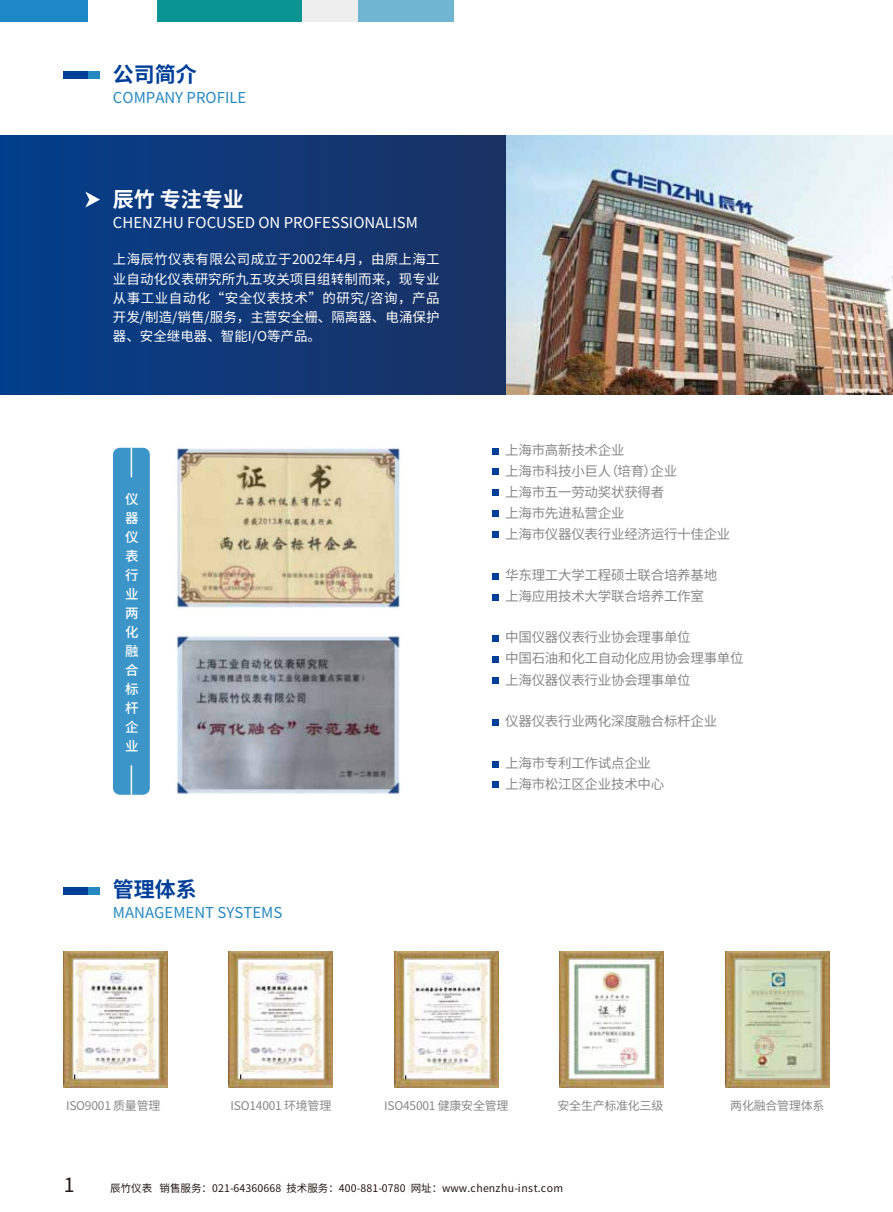
<style>
.page{position:relative;width:893px;height:1212px;background:#fff}
.page>*{position:absolute;margin:0;border:0;box-sizing:border-box;transform-origin:0 0}
.t1{font:700 21px "Source Han Sans CN";color:#003f98}
.t2{font:700 21px "Source Han Sans CN";color:#fff}
.t3{font:19.5px "Source Han Sans CN";color:#221714}
.t4{font:15px "Source Han Sans CN";color:#2689c2}
.t5{font:15px "Source Han Sans CN";color:#fff}
.t6{font:13.5px/21px "Source Han Sans CN";letter-spacing:-.02em;color:#888}
.t7{font:13.5px/19.2px "Source Han Sans CN";color:#fff;text-align:justify}
.t8{font:500 13.5px/19px "Source Han Sans CN";color:#fff;text-align:justify}
.t9{font:12px "Source Han Sans CN";letter-spacing:-.02em;color:#888}
.t10{font:10.5px "Source Han Sans CN";letter-spacing:.015em;color:#221714}
</style>
<div class="page">
<img style="left:506px;top:136px;width:387px;height:258px">
<div style="left:0;top:136px;width:506px;height:258px;background:linear-gradient(to right,#033e8b,#1b3263)"></div>
<svg style="left:85px;top:192px;width:15px;height:15px"></svg>
<div style="left:0;top:0;width:88px;height:22px;background:#1c89c6"></div>
<div style="left:157px;top:0;width:145px;height:22px;background:#0b9592"></div>
<div style="left:302px;top:0;width:56px;height:22px;background:#eeeeef"></div>
<div style="left:358px;top:0;width:96px;height:22px;background:#70b6d1"></div>
<div style="left:67px;top:71px;width:33px;height:8px;background:#2689c2"></div>
<div style="left:64px;top:71px;width:24px;height:8px;background:#003f98"></div>
<div style="left:67px;top:887px;width:33px;height:8px;background:#2689c2"></div>
<div style="left:64px;top:887px;width:24px;height:8px;background:#003f98"></div>
<img style="left:63px;top:951px;width:104px;height:136px">
<img style="left:229px;top:951px;width:104px;height:136px">
<img style="left:394px;top:951px;width:104px;height:136px">
<img style="left:560px;top:951px;width:104px;height:136px">
<img style="left:725px;top:951px;width:104px;height:136px">
<svg style="left:492px;top:448px;width:6px;height:6px"></svg>
<svg style="left:492px;top:469px;width:6px;height:6px"></svg>
<div style="left:492px;top:489px;width:6px;height:7px;background:#003f98"></div>
<div style="left:492px;top:510px;width:6px;height:7px;background:#003f98"></div>
<div style="left:492px;top:531px;width:6px;height:7px;background:#003f98"></div>
<div style="left:492px;top:573px;width:6px;height:7px;background:#003f98"></div>
<svg style="left:492px;top:594px;width:6px;height:6px"></svg>
<div style="left:492px;top:635px;width:6px;height:7px;background:#003f98"></div>
<div style="left:492px;top:656px;width:6px;height:7px;background:#003f98"></div>
<div style="left:492px;top:677px;width:6px;height:7px;background:#003f98"></div>
<div style="left:492px;top:719px;width:6px;height:7px;background:#003f98"></div>
<svg style="left:492px;top:761px;width:6px;height:6px"></svg>
<svg style="left:492px;top:782px;width:6px;height:6px"></svg>
<div style="left:113px;top:448px;width:37px;height:347px;background:#3c95c8;border-radius:7px"></div>
<img style="left:175px;top:448px;width:225px;height:160px">
<img style="left:175px;top:634px;width:225px;height:161px">
<svg style="left:131px;top:448px;width:1px;height:29px"></svg>
<hr style="left:131px;top:765px;width:1px;height:30px;background:#fff">
<h1 class="t1" style="left:113px;top:62px;width:85px">公司简介</h1>
<p class="t4" style="left:113px;top:89px;width:135px">COMPANY PROFILE</p>
<h1 class="t2" style="left:113px;top:188px;width:132px">辰竹 专注专业</h1>
<p class="t5" style="left:113px;top:215px;width:307px">CHENZHU FOCUSED ON PROFESSIONALISM</p>
<p class="t7" style="left:113px;top:250px;width:328px">上海辰竹仪表有限公司成立于2002年4月，由原上海工业自动化仪表研究所九五攻关项目组转制而来，现专业从事工业自动化“安全仪表技术”的研究/咨询，产品开发/制造/销售/服务，主营安全栅、隔离器、电涌保护器、安全继电器、智能I/O等产品。</p>
<p class="t8" style="left:125px;top:490px;width:15px">仪器仪表行业两化融合标杆企业</p>
<h1 class="t1" style="left:113px;top:878px;width:85px">管理体系</h1>
<p class="t4" style="left:113px;top:904px;width:171px">MANAGEMENT SYSTEMS</p>
<p class="t6" style="left:505px;top:440px;width:227px">上海市高新技术企业<br>上海市科技小巨人（培育）企业<br>上海市五一劳动奖状获得者<br>上海市先进私营企业<br>上海市仪器仪表行业经济运行十佳企业</p>
<p class="t6" style="left:505px;top:565px;width:213px">华东理工大学工程硕士联合培养基地上海应用技术大学联合培养工作室</p>
<p class="t6" style="left:505px;top:627px;width:240px">中国仪器仪表行业协会理事单位<br>中国石油和化工自动化应用协会理事单位上海仪器仪表行业协会理事单位</p>
<p class="t6" style="left:505px;top:711px;width:213px">仪器仪表行业两化深度融合标杆企业</p>
<p class="t6" style="left:505px;top:753px;width:161px">上海市专利工作试点企业上海市松江区企业技术中心</p>
<p class="t9" style="left:66px;top:1098px;width:96px">ISO9001 质量管理</p>
<p class="t9" style="left:231px;top:1098px;width:102px">ISO14001 环境管理</p>
<p class="t9" style="left:384px;top:1098px;width:126px">ISO45001 健康安全管理</p>
<p class="t9" style="left:557px;top:1098px;width:107px">安全生产标准化三级</p>
<p class="t9" style="left:730px;top:1098px;width:96px">两化融合管理体系</p>
<h2 class="t3" style="left:64px;top:1174px;width:12px">1</h2>
<p class="t10" style="left:110px;top:1182px;width:454px">辰竹仪表 销售服务：021-64360668 技术服务：400-881-0780 网址：www.chenzhu-inst.com</p>
</div>
